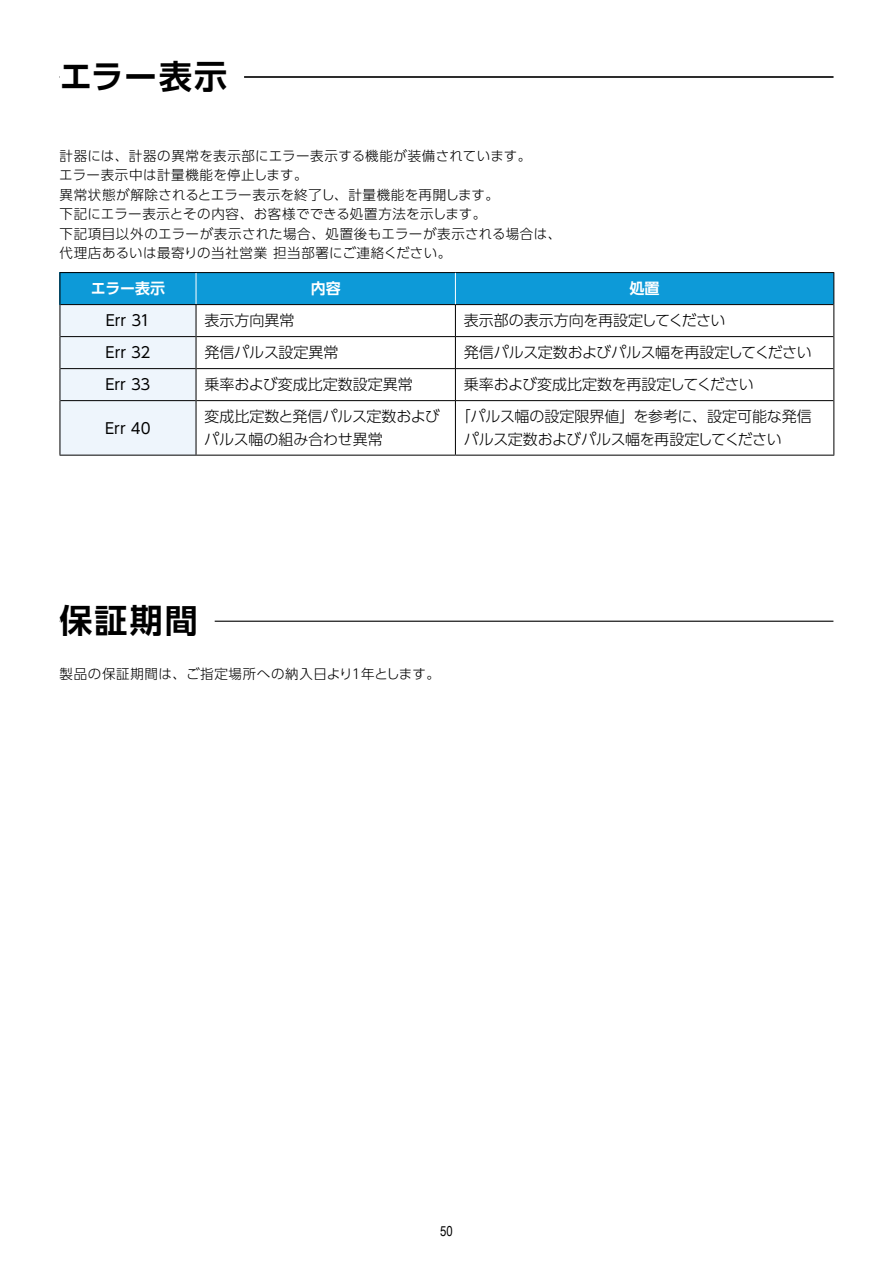
<style>
.page{position:relative;width:893px;height:1263px;background:#fff}
.page>*{position:absolute;margin:0;border:0;box-sizing:border-box;transform-origin:0 0}
.t1{font:700 33px "UD Shin Go Pro De";letter-spacing:.06em;color:#000}
.t2{font:300 15px/22.5px "UD Shin Go Pro";letter-spacing:-.01em;color:#000}
.t3{font:300 15px "UD Shin Go Pro";letter-spacing:-.03em;color:#000}
.t4{font:15px "UD Shin Go Pro";letter-spacing:-.005em;color:#000}
.t5{font:700 15px "UD Shin Go Pro De";color:#fff}
.t6{font:13.8px "Arial Narrow";color:#000}
.t7{font:300 13.5px/19.5px "UD Shin Go Pro";letter-spacing:.03em;color:#000}
.t8{font:300 13.5px "UD Shin Go Pro";letter-spacing:.05em;color:#000}
</style>
<div class="page">
<hr style="left:60px;top:77px;width:773px;height:1px;background:#000">
<svg style="left:61px;top:273px;width:772px;height:182px;background:#72c2e7"></svg>
<svg style="left:197px;top:305px;width:636px;height:150px"></svg>
<hr style="left:455px;top:305px;width:1px;height:31px;background:#000">
<hr style="left:455px;top:337px;width:1px;height:31px;background:#000">
<hr style="left:455px;top:369px;width:1px;height:31px;background:#000">
<hr style="left:455px;top:401px;width:1px;height:54px;background:#000">
<hr style="left:60px;top:336px;width:136px;height:1px;background:#000">
<hr style="left:196px;top:336px;width:259px;height:1px;background:#000">
<hr style="left:455px;top:336px;width:378px;height:1px;background:#000">
<hr style="left:60px;top:368px;width:136px;height:1px;background:#000">
<hr style="left:196px;top:368px;width:259px;height:1px;background:#000">
<hr style="left:455px;top:368px;width:378px;height:1px;background:#000">
<hr style="left:60px;top:400px;width:136px;height:1px;background:#000">
<hr style="left:196px;top:400px;width:259px;height:1px;background:#000">
<hr style="left:455px;top:400px;width:378px;height:1px;background:#000">
<hr style="left:60px;top:272px;width:136px;height:1px;background:#000">
<hr style="left:60px;top:273px;width:1px;height:32px;background:#000">
<hr style="left:196px;top:272px;width:259px;height:1px;background:#000">
<hr style="left:455px;top:272px;width:379px;height:1px;background:#000">
<hr style="left:833px;top:273px;width:1px;height:32px;background:#000">
<hr style="left:60px;top:305px;width:1px;height:32px;background:#000">
<hr style="left:833px;top:305px;width:1px;height:32px;background:#000">
<hr style="left:60px;top:337px;width:1px;height:32px;background:#000">
<hr style="left:833px;top:337px;width:1px;height:32px;background:#000">
<hr style="left:60px;top:369px;width:1px;height:32px;background:#000">
<hr style="left:833px;top:369px;width:1px;height:32px;background:#000">
<hr style="left:60px;top:401px;width:1px;height:54px;background:#000">
<hr style="left:833px;top:401px;width:1px;height:54px;background:#000">
<hr style="left:60px;top:455px;width:136px;height:1px;background:#000">
<hr style="left:196px;top:455px;width:259px;height:1px;background:#000">
<hr style="left:455px;top:455px;width:379px;height:1px;background:#000">
<hr style="left:196px;top:305px;width:1px;height:32px;background:#000">
<hr style="left:196px;top:337px;width:1px;height:32px;background:#000">
<hr style="left:196px;top:369px;width:1px;height:32px;background:#000">
<hr style="left:196px;top:401px;width:1px;height:54px;background:#000">
<hr style="left:196px;top:273px;width:1px;height:31px;background:#fff">
<hr style="left:455px;top:273px;width:1px;height:31px;background:#fff">
<hr style="left:60px;top:304px;width:136px;height:1px;background:#000">
<hr style="left:196px;top:304px;width:259px;height:1px;background:#000">
<hr style="left:455px;top:304px;width:378px;height:1px;background:#000">
<hr style="left:60px;top:76px;width:773px;height:1px;background:#000">
<hr style="left:60px;top:621px;width:773px;height:1px;background:#000">
<div style="left:60px;top:76px;width:184px;height:10px;background:#fff"></div>
<div style="left:60px;top:620px;width:155px;height:10px;background:#fff"></div>
<h1 class="t1" style="left:60px;top:49px;width:169px">エラー表示</h1>
<p class="t7" style="left:59px;top:145px;width:503px">計器には、計器の異常を表示部にエラー表示する機能が装備されています。<br>エラー表示中は計量機能を停止します。<br>異常状態が解除されるとエラー表示を終了し、計量機能を再開します。<br>下記にエラー表示とその内容、お客様でできる処置方法を示します。<br>下記項目以外のエラーが表示された場合、処置後もエラーが表示される場合は、代理店あるいは最寄りの当社営業担当部署にご連絡ください。</p>
<p class="t5" style="left:91px;top:276px;width:76px">エラー表示</p>
<p class="t5" style="left:311px;top:276px;width:31px">内容</p>
<p class="t5" style="left:630px;top:276px;width:31px">処置</p>
<p class="t4" style="left:106px;top:308px;width:46px">Err 31</p>
<p class="t2" style="left:205px;top:309px;width:91px">表示方向異常</p>
<p class="t2" style="left:464px;top:309px;width:263px">表示部の表示方向を再設定してください</p>
<p class="t4" style="left:106px;top:340px;width:46px">Err 32</p>
<p class="t2" style="left:204px;top:341px;width:135px">発信パルス設定異常</p>
<p class="t3" style="left:464px;top:340px;width:349px">発信パルス定数およびパルス幅を再設定してください</p>
<p class="t4" style="left:105px;top:372px;width:47px">Err 33</p>
<p class="t2" style="left:204px;top:373px;width:210px">乗率および変成比定数設定異常</p>
<p class="t3" style="left:464px;top:372px;width:291px">乗率および変成比定数を再設定してください</p>
<p class="t4" style="left:105px;top:416px;width:47px">Err 40</p>
<p class="t2" style="left:204px;top:405px;width:237px">変成比定数と発信パルス定数およびパルス幅の組み合わせ異常</p>
<p class="t2" style="left:464px;top:405px;width:350px;text-indent:-8px">「パルス幅の設定限界値」を参考に、設定可能な発信パルス定数およびパルス幅を再設定してください</p>
<h1 class="t1" style="left:60px;top:593px;width:140px">保証期間</h1>
<p class="t8" style="left:60px;top:663px;width:382px">製品の保証期間は、ご指定場所への納入日より１年とします。</p>
<p class="t6" style="left:440px;top:1220px;width:14px">50</p>
</div>
